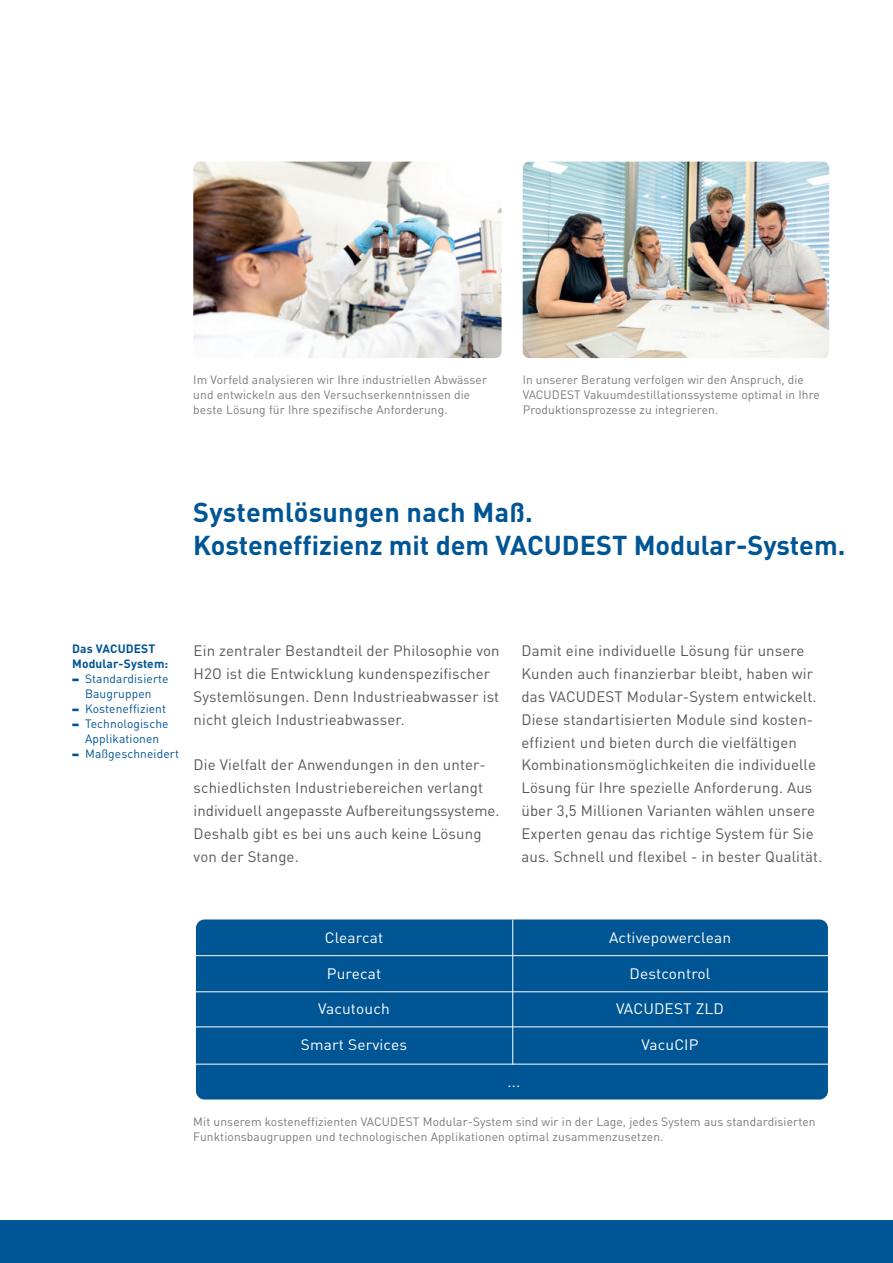
<style>
.page{position:relative;width:893px;height:1263px;background:#fff}
.page>*{position:absolute;margin:0;border:0;box-sizing:border-box;transform-origin:0 0}
.t1{font:700 27px/33px "DINOT";color:#005595}
.t2{font:15px/23px "DINOT";letter-spacing:.01em;color:#57585a}
.t3{font:15px "DINOT";letter-spacing:.01em;color:#fff}
.t4{font:12px/15px "DINOT";letter-spacing:.01em;color:#787a7d}
.t5{font:12px/15px "DINOT";letter-spacing:.01em;color:#005595}
.t6{font:700 12px/15px "DINOT";letter-spacing:.01em;color:#005595}
</style>
<div class="page">
<div style="left:0;top:1220px;width:893px;height:43px;background:#005595"></div>
<svg style="left:72px;top:678px;width:7px;height:3px"></svg>
<svg style="left:72px;top:708px;width:7px;height:3px"></svg>
<svg style="left:72px;top:723px;width:7px;height:3px"></svg>
<svg style="left:72px;top:753px;width:7px;height:3px"></svg>
<img style="left:523px;top:162px;width:306px;height:196px">
<img style="left:193px;top:162px;width:309px;height:196px">
<div style="left:196px;top:919px;width:632px;height:180px;background:#005595;border-radius:9px"></div>
<hr style="left:196px;top:1026px;width:633px;height:1px;background:#fff">
<hr style="left:196px;top:1064px;width:633px;height:1px;background:#fff">
<hr style="left:512px;top:919px;width:1px;height:145px;background:#fff">
<hr style="left:196px;top:991px;width:633px;height:1px;background:#fff">
<hr style="left:196px;top:955px;width:633px;height:1px;background:#fff">
<p class="t4" style="left:193px;top:372px;width:295px">Im Vorfeld analysieren wir Ihre industriellen Abwässer und entwickeln aus den Versuchserkenntnissen die beste Lösung für Ihre spezifische Anforderung.</p>
<p class="t4" style="left:523px;top:372px;width:299px">In unserer Beratung verfolgen wir den Anspruch, die<br>VACUDEST Vakuumdestillationssysteme optimal in Ihre<br>Produktionsprozesse zu integrieren.</p>
<h1 class="t1" style="left:193px;top:495px;width:654px">Systemlösungen nach Maß.<br>Kosteneffizienz mit dem VACUDEST Modular-System.</h1>
<p class="t6" style="left:72px;top:641px;width:98px">Das VACUDEST<br>Modular-System:</p>
<p class="t5" style="left:85px;top:671px;width:95px">Standardisierte<br>Baugruppen<br>Kosteneffizient<br>Technologische<br>Applikationen<br>Maßgeschneidert</p>
<p class="t2" style="left:194px;top:638px;width:307px">Ein zentraler Bestandteil der Philosophie von H2O ist die Entwicklung kundenspezifischer Systemlösungen. Denn Industrieabwasser ist nicht gleich Industrieabwasser.</p>
<p class="t2" style="left:194px;top:753px;width:307px">Die Vielfalt der Anwendungen in den unter&shy;schiedlichsten Industriebereichen verlangt individuell angepasste Aufbereitungssysteme.<br>Deshalb gibt es bei uns auch keine Lösung von der Stange.</p>
<p class="t2" style="left:521px;top:638px;width:303px">Damit eine individuelle Lösung für unsere Kunden auch finanzierbar bleibt, haben wir das VACUDEST Modular-System entwickelt.<br>Diese standartisierten Module sind kosten&shy;effizient und bieten durch die vielfältigen Kombinationsmöglichkeiten die individuelle Lösung für Ihre spezielle Anforderung. Aus über 3,5 Millionen Varianten wählen unsere Experten genau das richtige System für Sie aus. Schnell und flexibel - in bester Qualität.</p>
<p class="t3" style="left:325px;top:928px;width:60px">Clearcat</p>
<p class="t3" style="left:609px;top:928px;width:123px">Activepowerclean</p>
<p class="t3" style="left:327px;top:964px;width:56px">Purecat</p>
<p class="t3" style="left:630px;top:964px;width:82px">Destcontrol</p>
<p class="t3" style="left:318px;top:1000px;width:73px">Vacutouch</p>
<p class="t3" style="left:616px;top:1000px;width:109px">VACUDEST ZLD</p>
<p class="t3" style="left:301px;top:1035px;width:108px">Smart Services</p>
<p class="t3" style="left:641px;top:1035px;width:59px">VacuCIP</p>
<p class="t3" style="left:507px;top:1072px;width:14px">...</p>
<p class="t4" style="left:193px;top:1113px;width:624px">Mit unserem kosteneffizienten VACUDEST Modular-System sind wir in der Lage, jedes System aus standardisierten<br>Funktionsbaugruppen und technologischen Applikationen optimal zusammenzusetzen.</p>
</div>
